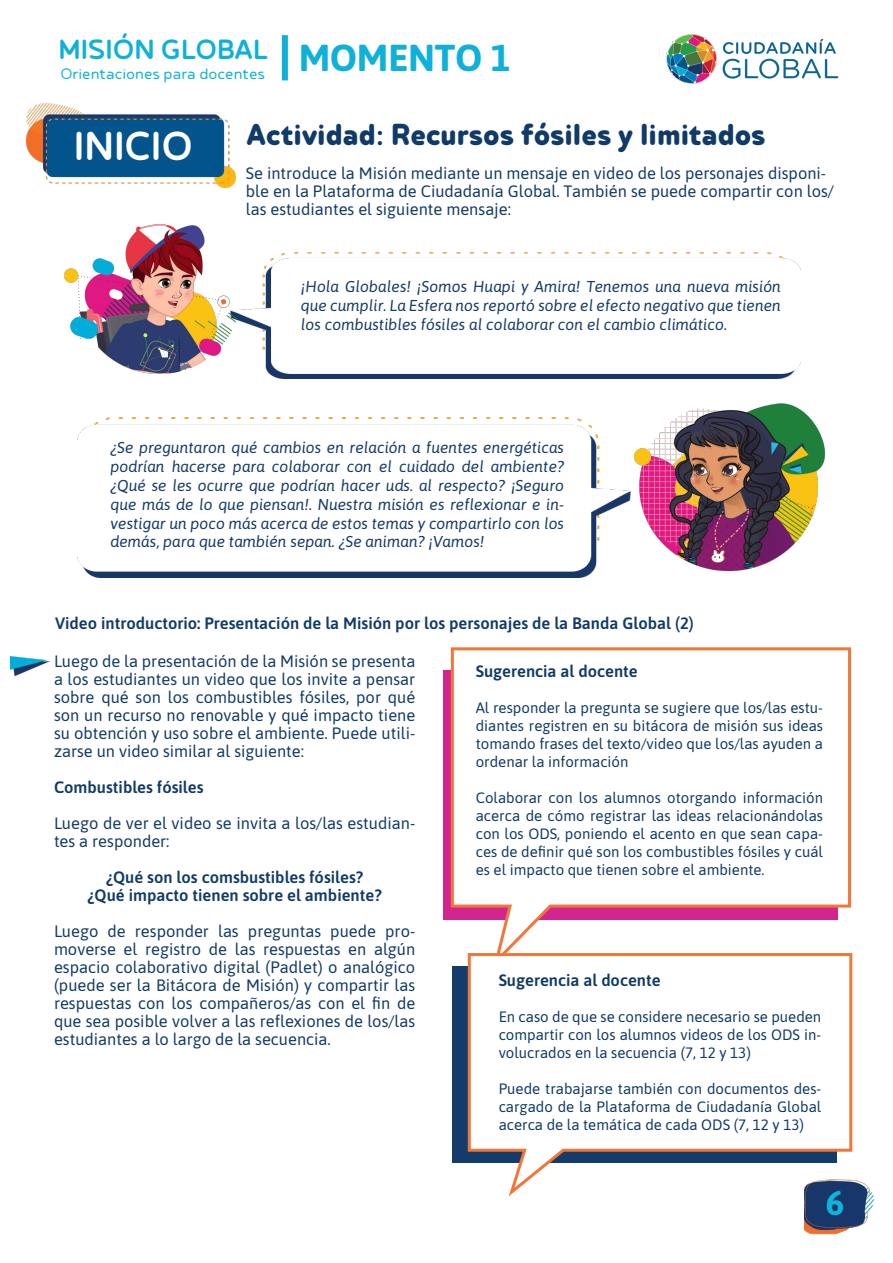
<style>
.page{position:relative;width:893px;height:1263px;background:#fff}
.page>*{position:absolute;margin:0;border:0;box-sizing:border-box;transform-origin:0 0}
.t1{font:500 48px "Betm Rounded";color:#fff}
.t2{font:700 37.5px "Asap";letter-spacing:-.01em;color:#10b1d8}
.t3{font:700 36px "Betm Rounded";color:#103b69}
.t4{font:700 34.5px "Asap";color:#0db5da}
.t5{font:500 33px "Betm Rounded";color:#10b1d8}
.t6{font:300 18px "Betm Rounded";color:#10b1d8}
.t7{font:16.5px/18px "Asap";color:#123b68}
.t8{font:600 16.5px "Asap";color:#123b68}
.t9{font:600 16.5px "Asap";color:#103b67}
.t10{font:italic 15.75px/18.9px "Asap";color:#153b6a;text-align:justify}
.t11{font:15px/18px "Asap";color:#113b67;text-align:justify}
</style>
<div class="page">
<svg style="left:449px;top:647px;width:403px;height:304px"></svg>
<img style="left:78px;top:417px;width:552px;height:160px">
<img style="left:804px;top:1180px;width:71px;height:55px">
<img style="left:666px;top:34px;width:173px;height:50px">
<img style="left:27px;top:103px;width:208px;height:84px">
<img style="left:240px;top:252px;width:561px;height:126px">
<img style="left:11px;top:657px;width:39px;height:18px">
<div style="left:282px;top:35px;width:6px;height:45px;background:#10b1d8"></div>
<img style="left:634px;top:403px;width:190px;height:168px">
<img style="left:65px;top:225px;width:175px;height:149px">
<div style="left:452px;top:966px;width:385px;height:197px;background:#133c6b"></div>
<svg style="left:467px;top:951px;width:387px;height:249px"></svg>
<p class="t5" style="left:58px;top:29px;width:212px">MISIÓN GLOBAL</p>
<p class="t6" style="left:60px;top:63px;width:206px">Orientaciones para docentes</p>
<p class="t2" style="left:299px;top:31px;width:214px">MOMENTO 1</p>
<p class="t1" style="left:74px;top:117px;width:121px">INICIO</p>
<p class="t3" style="left:246px;top:113px;width:521px">Actividad: Recursos fósiles y limitados</p>
<p class="t7" style="left:246px;top:164px;width:590px">Se introduce la Misión mediante un mensaje en video de los personajes disponi&shy;ble en la Plataforma de Ciudadanía Global. También se puede compartir con los/ las estudiantes el siguiente mensaje:</p>
<p class="t10" style="left:301px;top:277px;width:482px">¡Hola Globales! ¡Somos Huapi y Amira! Tenemos una nueva misión que cumplir. La Esfera nos reportó sobre el efecto negativo que tienen los combustibles fósiles al colaborar con el cambio climático.</p>
<p class="t10" style="left:111px;top:437px;width:455px">¿Se preguntaron qué cambios en relación a fuentes energéticas podrían hacerse para colaborar con el cuidado del ambiente? ¿Qué se les ocurre que podrían hacer uds. al respecto? ¡Seguro que más de lo que piensan!. Nuestra misión es reflexionar e in&shy;vestigar un poco más acerca de estos temas y compartirlo con los demás, para que también sepan. ¿Se animan? ¡Vamos!</p>
<p class="t8" style="left:55px;top:612px;width:640px">Video introductorio: Presentación de la Misión por los personajes de la Banda Global (2)</p>
<p class="t7" style="left:54px;top:651px;width:363px;text-align:justify">Luego de la presentación de la Misión se presenta a los estudiantes un video que los invite a pensar sobre qué son los combustibles fósiles, por qué son un recurso no renovable y qué impacto tiene su obtención y uso sobre el ambiente. Puede utili&shy;zarse un video similar al siguiente:</p>
<p class="t8" style="left:54px;top:775px;width:151px">Combustibles fósiles</p>
<p class="t7" style="left:54px;top:813px;width:363px">Luego de ver el video se invita a los/las estudian&shy;tes a responder:</p>
<p class="t8" style="left:106px;top:865px;width:258px">¿Qué son los comsbustibles fósiles?</p>
<p class="t8" style="left:88px;top:883px;width:296px">¿Qué impacto tienen sobre el ambiente?</p>
<p class="t7" style="left:54px;top:921px;width:363px;text-align:justify">Luego de responder las preguntas puede pro&shy;moverse el registro de las respuestas en algún espacio colaborativo digital (Padlet) o analógico (puede ser la Bitácora de Misión) y compartir las respuestas con los compañeros/as con el fin de que sea posible volver a las reflexiones de los/las estudiantes a lo largo de la secuencia.</p>
<p class="t9" style="left:476px;top:659px;width:163px">Sugerencia al docente</p>
<p class="t11" style="left:476px;top:698px;width:349px">Al responder la pregunta se sugiere que los/las estu&shy;diantes registren en su bitácora de misión sus ideas tomando frases del texto/video que los/las ayuden a ordenar la información</p>
<p class="t11" style="left:476px;top:788px;width:349px">Colaborar con los alumnos otorgando información acerca de cómo registrar las ideas relacionándolas con los ODS, poniendo el acento en que sean capa&shy;ces de definir qué son los combustibles fósiles y cuál es el impacto que tienen sobre el ambiente.</p>
<p class="t9" style="left:499px;top:968px;width:163px">Sugerencia al docente</p>
<p class="t11" style="left:499px;top:1007px;width:324px">En caso de que se considere necesario se pueden compartir con los alumnos videos de los ODS in&shy;volucrados en la secuencia (7, 12 y 13)</p>
<p class="t11" style="left:499px;top:1079px;width:324px">Puede trabajarse también con documentos des&shy;cargado de la Plataforma de Ciudadanía Global acerca de la temática de cada ODS (7, 12 y 13)</p>
<p class="t4" style="left:826px;top:1178px;width:20px">6</p>
</div>
